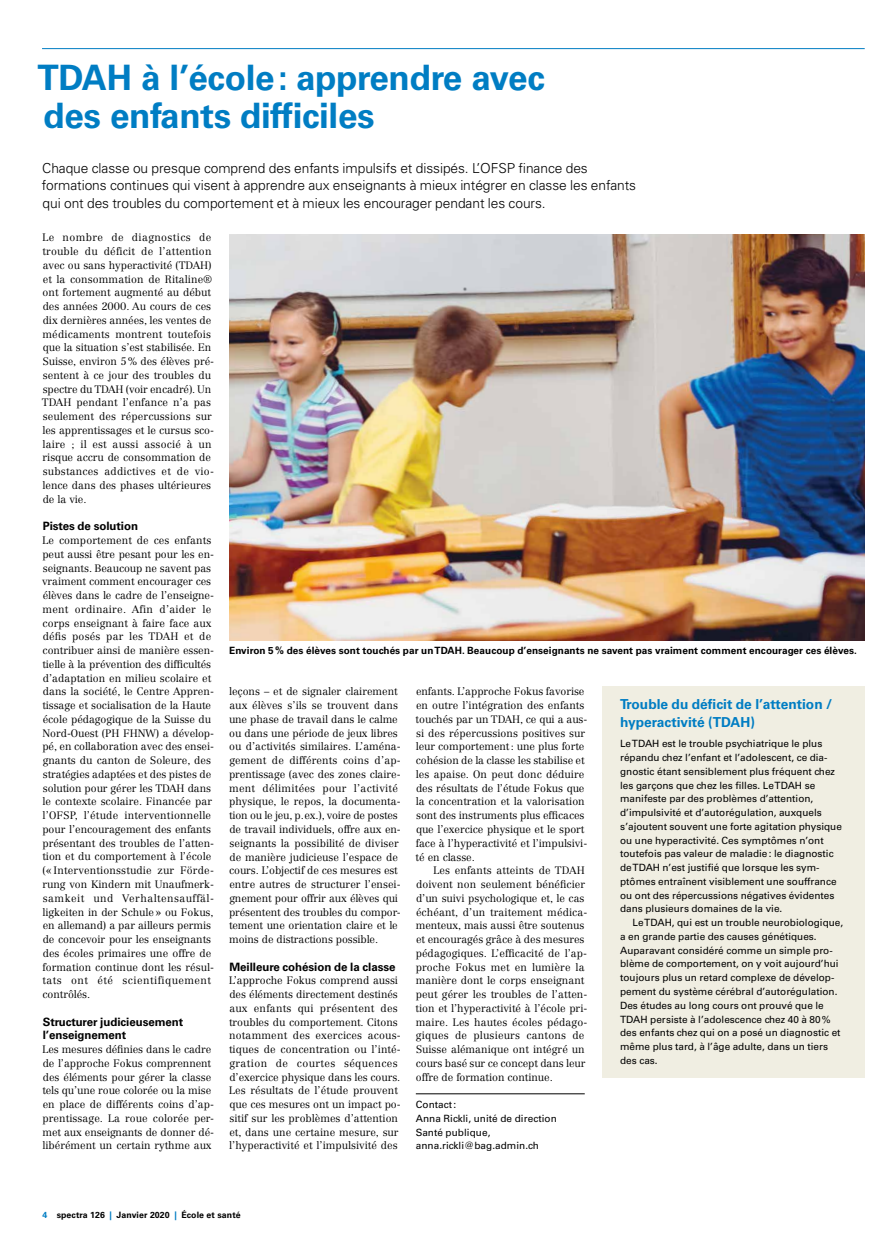
<style>
.page{position:relative;width:886px;height:1241px;background:#fff}
.page>*{position:absolute;margin:0;border:0;box-sizing:border-box;transform-origin:0 0}
.t1{font:700 35px/37.5px "Univers LT Std";letter-spacing:-.01em;color:#007dc3}
.t2{font:300 13.75px/17.5px "Univers LT Std";letter-spacing:-.005em;color:#000}
.t3{font:700 13.75px/17.5px "Univers LT Std";color:#007dc3}
.t4{font:700 11.5px/13.8px "Univers LT Std";letter-spacing:-.005em;color:#000}
.t5{font:300 10.62px/13.8px "Centennial LT Std";color:#000}
.t6{font:10px/13.8px "Univers LT Std";color:#000}
.t7{font:700 10px "Univers LT Std";letter-spacing:.005em;color:#000}
.t8{font:700 8.75px "Univers LT Std";letter-spacing:.01em;color:#000}
.s1{color:#007dc3}
</style>
<div class="page">
<hr style="left:416px;top:1093px;width:169px;height:1px;background:#000">
<hr style="left:42px;top:48px;width:823px;height:1px;background:#007dc3">
<div style="left:602px;top:686px;width:263px;height:391px;background:#f0eee2"></div>
<img style="left:229px;top:234px;width:636px;height:406px">
<h1 class="t1" style="left:37px;top:59px;width:509px">TDAH à l’école: apprendre avec des enfants difficiles</h1>
<p class="t2" style="left:42px;top:159px;width:596px">Chaque classe ou presque comprend des enfants impulsifs et dissipés. L’OFSP finance des formations continues qui visent à apprendre aux enseignants à mieux intégrer en classe les enfants qui ont des troubles du comportement et à mieux les encourager pendant les cours.</p>
<p class="t5" style="left:42px;top:231px;width:174px">Le nombre de diagnostics de trouble du déficit de l’attention avec ou sans hyperactivité (TDAH) et la consommation de Ritaline® ont fortement augmenté au début des années 2000. Au cours de ces dix dernières années, les ventes de médicaments montrent toutefois que la situation s’est stabilisée. En<br>Suisse, environ 5% des élèves pré&shy;sentent à ce jour des troubles du spectre du TDAH (voir encadré). Un<br>TDAH pendant l’enfance n’a pas seulement des répercussions sur les apprentissages et le cursus sco&shy;laire ; il est aussi associé à un risque accru de consommation de substances addictives et de vio&shy;lence dans des phases ultérieures de la vie.</p>
<p class="t4" style="left:43px;top:519px;width:97px">Pistes de solution</p>
<p class="t5" style="left:42px;top:533px;width:174px">Le comportement de ces enfants peut aussi être pesant pour les en&shy;seignants. Beaucoup ne savent pas vraiment comment encourager ces élèves dans le cadre de l’enseigne&shy;ment ordinaire. Afin d’aider le corps enseignant à faire face aux défis posés par les TDAH et de contribuer ainsi de manière essen&shy;tielle à la prévention des difficultés d’adaptation en milieu scolaire et dans la société, le Centre Appren&shy;tissage et socialisation de la Haute école pédagogique de la Suisse du Nord-Ouest (PH FHNW) a dévelop&shy;pé, en collaboration avec des ensei&shy;gnants du canton de Soleure, des stratégies adaptées et des pistes de solution pour gérer les TDAH dans le contexte scolaire. Financée par l’OFSP, l’étude interventionnelle pour l’encouragement des enfants présentant des troubles de l’atten&shy;tion et du comportement à l’école (« Interventionsstudie zur Förde&shy;rung von Kindern mit Unaufmerk&shy;samkeit und Verhaltensauffäl&shy;ligkeiten in der Schule» ou Fokus, en allemand) a par ailleurs permis de concevoir pour les enseignants des écoles primaires une offre de formation continue dont les résul&shy;tats ont été scientifiquement contrôlés.</p>
<p class="t4" style="left:43px;top:1014px;width:142px">Structurer judicieusement l’enseignement</p>
<p class="t5" style="left:42px;top:1042px;width:173px">Les mesures définies dans le cadre de l’approche Fokus comprennent des éléments pour gérer la classe tels qu’une roue colorée ou la mise en place de différents coins d’ap&shy;prentissage. La roue colorée per&shy;met aux enseignants de donner dé&shy;libérément un certain rythme aux</p>
<p class="t7" style="left:229px;top:644px;width:629px">Environ 5% des élèves sont touchés par un TDAH. Beaucoup d’enseignants ne savent pas vraiment comment encourager ces élèves.</p>
<p class="t5" style="left:416px;top:684px;width:173px">enfants. L’approche Fokus favorise en outre l’intégration des enfants touchés par un TDAH, ce qui a aus&shy;si des répercussions positives sur leur comportement: une plus forte cohésion de la classe les stabilise et les apaise. On peut donc déduire des résultats de l’étude Fokus que la concentration et la valorisation sont des instruments plus efficaces que l’exercice physique et le sport face à l’hyperactivité et l’impulsivi&shy;té en classe.</p>
<p class="t5" style="left:416px;top:863px;width:173px;text-indent:18px">Les enfants atteints de TDAH doivent non seulement bénéficier d’un suivi psychologique et, le cas échéant, d’un traitement médica&shy;menteux, mais aussi être soutenus et encouragés grâce à des mesures pédagogiques. L’efficacité de l’ap&shy;proche Fokus met en lumière la manière dont le corps enseignant peut gérer les troubles de l’atten&shy;tion et l’hyperactivité à l’école pri&shy;maire. Les hautes écoles pédago&shy;giques de plusieurs cantons de Suisse alémanique ont intégré un cours basé sur ce concept dans leur offre de formation continue.</p>
<p class="t6" style="left:416px;top:1097px;width:143px">Contact:<br>Anna Rickli, unité de direction<br>Santé publique, anna.rickli@bag.admin.ch</p>
<p class="t5" style="left:229px;top:684px;width:173px">leçons – et de signaler clairement aux élèves s’ils se trouvent dans une phase de travail dans le calme ou dans une période de jeux libres ou d’activités similaires. L’aména&shy;gement de différents coins d’ap&shy;prentissage (avec des zones claire&shy;ment délimitées pour l’activité physique, le repos, la documenta&shy;tion ou le jeu, p.ex.), voire de postes de travail individuels, offre aux en&shy;seignants la possibilité de diviser de manière judicieuse l’espace de cours. L’objectif de ces mesures est entre autres de structurer l’ensei&shy;gnement pour offrir aux élèves qui présentent des troubles du compor&shy;tement une orientation claire et le moins de distractions possible.</p>
<p class="t4" style="left:229px;top:959px;width:168px">Meilleure cohésion de la classe</p>
<p class="t5" style="left:229px;top:973px;width:173px">L’approche Fokus comprend aussi des éléments directement destinés aux enfants qui présentent des troubles du comportement. Citons notamment des exercices acous&shy;tiques de concentration ou l’inté&shy;gration de courtes séquences d’exercice physique dans les cours.<br>Les résultats de l’étude prouvent que ces mesures ont un impact po&shy;sitif sur les problèmes d’attention et, dans une certaine mesure, sur l’hyperactivité et l’impulsivité des</p>
<p class="t3" style="left:620px;top:695px;width:214px">Trouble du déficit de l’attention / hyperactivité (TDAH)</p>
<p class="t6" style="left:620px;top:736px;width:223px">Le TDAH est le trouble psychiatrique le plus répandu chez l’enfant et l’adolescent, ce dia&shy;gnostic étant sensiblement plus fréquent chez les garçons que chez les filles. Le TDAH se manifeste par des problèmes d’attention, d’impulsivité et d’autorégulation, auxquels s’ajoutent souvent une forte agitation physique ou une hyperactivité. Ces symptômes n’ont toutefois pas valeur de maladie: le diagnostic de TDAH n’est justifié que lorsque les sym&shy;ptômes entraînent visiblement une souffrance ou ont des répercussions négatives évidentes dans plusieurs domaines de la vie.</p>
<p class="t6" style="left:620px;top:915px;width:225px;text-indent:12px">Le TDAH, qui est un trouble neurobiologique, a en grande partie des causes génétiques.<br>Auparavant considéré comme un simple pro&shy;blème de comportement, on y voit aujourd’hui toujours plus un retard complexe de dévelop&shy;pement du système cérébral d’autorégulation.<br>Des études au long cours ont prouvé que le TDAH persiste à l’adolescence chez 40 à 80% des enfants chez qui on a posé un diagnostic et même plus tard, à l’âge adulte, dans un tiers des cas.</p>
<p class="t8" style="left:43px;top:1209px;width:199px"><span class="s1">4</span> spectra 126 <span class="s1">|</span> Janvier 2020 <span class="s1">|</span> École et santé</p>
</div>
